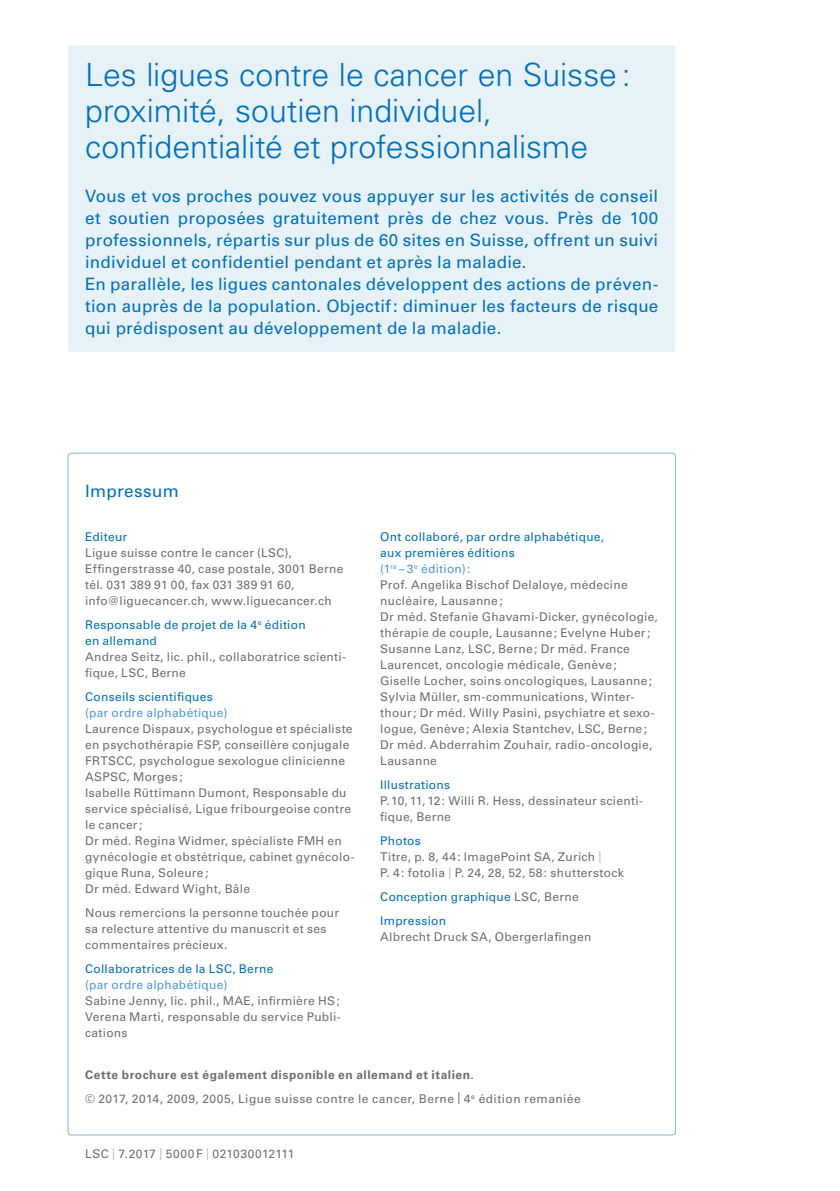
<style>
.page{position:relative;width:840px;height:1191px;background:#fff}
.page>*{position:absolute;margin:0;border:0;box-sizing:border-box;transform-origin:0 0}
.t1{font:300 32px/36px "Univers LT Std";color:#0070ba}
.t2{font:17px/22px "Univers LT Std";letter-spacing:.015em;color:#0070ba}
.t3{font:12px/16px "Univers LT Std";letter-spacing:.025em;color:#706f6f}
.t4{font:12px/16px "Univers LT Std";letter-spacing:.02em;color:#0070ba}
.t5{font:12px "Univers LT Std";letter-spacing:.02em;color:#4d9bcf}
.s1{color:#0070ba}
.s2{color:#4d9bcf}
.s3{font-size:11.6px;color:#bcbcbc}
.s4{color:#706f6f}
.s5{font-weight:700}
.s6{font-size:11.6px}
</style>
<div class="page">
<div style="left:68px;top:45px;width:607px;height:307px;background:#e6f1f8;border-radius:3px"></div>
<h1 class="t1" style="left:85px;top:56px;width:546px">Les ligues contre le cancer en Suisse : proximité, soutien individuel, confidentialité et professionnalisme</h1>
<p class="t2" style="left:85px;top:185px;width:574px">Vous et vos proches pouvez vous appuyer sur les activités de conseil et soutien proposées gratuitement près de chez vous. Près de 100 professionnels, répartis sur plus de 60 sites en Suisse, offrent un suivi individuel et confidentiel pendant et après la maladie.<br>En parallèle, les ligues cantonales développent des actions de préven&shy;tion auprès de la population. Objectif: diminuer les facteurs de risque qui prédisposent au développement de la maladie.</p>
<h2 class="t2" style="left:85px;top:480px;width:95px">Impressum</h2>
<p class="t4" style="left:85px;top:529px;width:43px">Editeur</p>
<p class="t3" style="left:85px;top:545px;width:260px">Ligue suisse contre le cancer (LSC), Effingerstrasse 40, case postale, 3001 Berne tél. 031 389 91 00, fax 031 389 91 60, info@liguecancer.ch, www.liguecancer.ch</p>
<p class="t4" style="left:85px;top:617px;width:222px">Responsable de projet de la 4<sup>e</sup> édition en allemand</p>
<p class="t3" style="left:85px;top:649px;width:262px">Andrea Seitz, lic. phil., collaboratrice scienti&shy;fique, LSC, Berne</p>
<p class="t4" style="left:85px;top:689px;width:129px">Conseils scientifiques</p>
<p class="t5" style="left:85px;top:705px;width:144px">(par ordre alphabétique)</p>
<p class="t3" style="left:85px;top:721px;width:271px">Laurence Dispaux, psychologue et spécialiste en psychothérapie FSP, conseillère conjugale FRTSCC, psychologue sexologue clinicienne ASPSC, Morges;<br>Isabelle Rüttimann Dumont, Responsable du service spécialisé, Ligue fribourgeoise contre le cancer;<br>Dr méd. Regina Widmer, spécialiste FMH en gynécologie et obstétrique, cabinet gynécolo&shy;gique Runa, Soleure;<br>Dr méd. Edward Wight, Bâle</p>
<p class="t3" style="left:85px;top:905px;width:255px">Nous remercions la personne touchée pour sa relecture attentive du manuscrit et ses commentaires précieux.</p>
<p class="t4" style="left:85px;top:961px;width:190px">Collaboratrices de la LSC, Berne</p>
<p class="t5" style="left:85px;top:977px;width:144px">(par ordre alphabétique)</p>
<p class="t3" style="left:85px;top:993px;width:257px;text-align:justify">Sabine Jenny, lic. phil., MAE, infirmière HS; Verena Marti, responsable du service Publi&shy;cations</p>
<p class="t3" style="left:380px;top:529px;width:279px"><span class="s1">Ont collaboré, par ordre alphabétique,<br>aux premières éditions<br></span><span class="s2">(1</span><sup>re</sup> <span class="s2">– 3</span><sup>e</sup> <span class="s2">édition):<br></span>Prof. Angelika Bischof Delaloye, médecine nucléaire, Lausanne;<br>Dr méd. Stefanie Ghavami-Dicker, gynécologie, thérapie de couple, Lausanne; Evelyne Huber; Susanne Lanz, LSC, Berne; Dr méd. France Laurencet, oncologie médicale, Genève; Giselle Locher, soins oncologiques, Lausanne; Sylvia Müller, sm-communications, Winter&shy;thour; Dr méd. Willy Pasini, psychiatre et sexo&shy;logue, Genève; Alexia Stantchev, LSC, Berne; Dr méd. Abderrahim Zouhair, radio-oncologie, Lausanne</p>
<p class="t4" style="left:380px;top:777px;width:71px">Illustrations</p>
<p class="t3" style="left:380px;top:793px;width:264px">P.10, 11, 12: Willi R. Hess, dessinateur scienti&shy;fique, Berne</p>
<p class="t3" style="left:380px;top:833px;width:245px"><span class="s1">Photos<br></span>Titre, p. 8, 44: ImagePoint SA, Zurich <span class="s3">|<br></span>P. 4: fotolia <span class="s3">|</span> P. 24, 28, 52, 58: shutterstock</p>
<p class="t4" style="left:380px;top:885px;width:200px;line-height:24px">Conception graphique <span class="s4">LSC, Berne<br></span>Impression</p>
<p class="t3" style="left:380px;top:929px;width:212px">Albrecht Druck SA, Obergerlafingen</p>
<p class="t3" style="left:85px;top:1062px;width:496px;line-height:24px"><span class="s5">Cette brochure est également disponible en allemand et italien.<br></span>© 2017, 2014, 2009, 2005, Ligue suisse contre le cancer, Berne <span class="s6">|</span> 4<sup>e</sup> édition remaniée</p>
<p class="t3" style="left:85px;top:1145px;width:211px">LSC <span class="s3">|</span> 7.2017 <span class="s3">|</span> 5000F <span class="s3">|</span> 021030012111</p>
</div>
